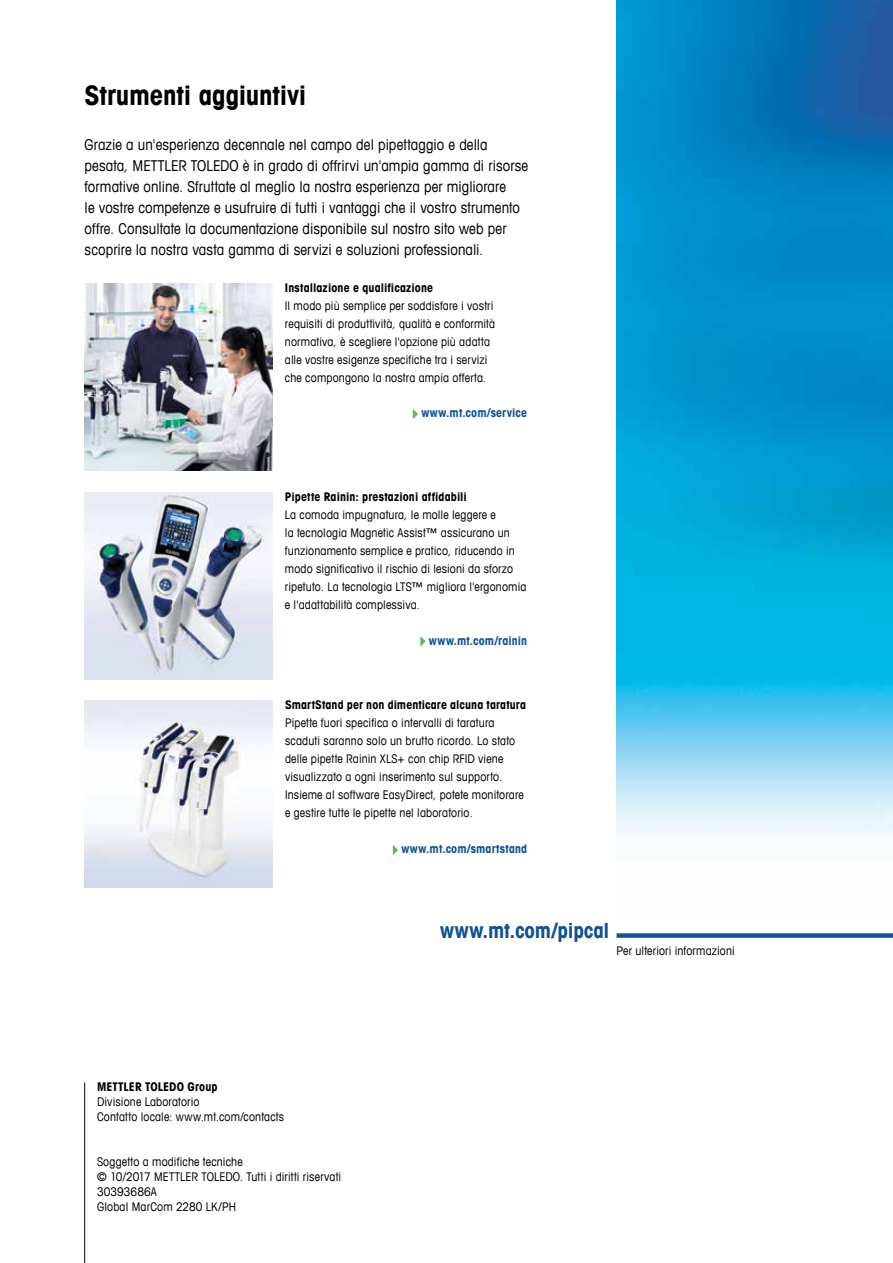
<style>
.page{position:relative;width:893px;height:1263px;background:#fff}
.page>*{position:absolute;margin:0;border:0;box-sizing:border-box;transform-origin:0 0}
.t1{font:700 condensed 27px "Avant Garde Com";letter-spacing:-.01em;color:#000}
.t2{font:700 condensed 21px "Avant Garde Com";letter-spacing:-.005em;color:#115196}
.t3{font:condensed 15px/21px "Avant Garde Com";letter-spacing:.005em;color:#000}
.t4{font:condensed 12px/18px "Avant Garde Com";letter-spacing:.015em;color:#000}
.t5{font:700 condensed 12px "Avant Garde Com";letter-spacing:.01em;color:#000}
.t6{font:700 condensed 12px "Avant Garde Com";letter-spacing:.015em;color:#115196}
</style>
<div class="page">
<img style="left:617px;top:0;width:276px;height:835px">
<div style="left:617px;top:933px;width:276px;height:5px;background:#115196"></div>
<hr style="left:84px;top:1082px;width:1px;height:181px;background:#000">
<svg style="left:413px;top:409px;width:5px;height:10px"></svg>
<svg style="left:393px;top:845px;width:5px;height:10px"></svg>
<img style="left:85px;top:492px;width:187px;height:187px">
<svg style="left:420px;top:636px;width:6px;height:11px"></svg>
<img style="left:85px;top:701px;width:187px;height:187px">
<img style="left:84px;top:284px;width:188px;height:187px">
<h1 class="t1" style="left:85px;top:78px;width:223px">Strumenti aggiuntivi</h1>
<p class="t3" style="left:85px;top:133px;width:445px">Grazie a un'esperienza decennale nel campo del pipettaggio e della pesata, METTLER TOLEDO è in grado di offrirvi un'ampia gamma di risorse formative online. Sfruttate al meglio la nostra esperienza per migliorare<br>le vostre competenze e usufruire di tutti i vantaggi che il vostro strumento offre. Consultate la documentazione disponibile sul nostro sito web per scoprire la nostra vasta gamma di servizi e soluzioni professionali.</p>
<p class="t5" style="left:285px;top:280px;width:150px">Installazione e qualificazione</p>
<p class="t4" style="left:285px;top:297px;width:212px">Il modo più semplice per soddisfare i vostri requisiti di produttività, qualità e conformità normativa, è scegliere l'opzione più adatta alle vostre esigenze specifiche tra i servizi che compongono la nostra ampia offerta.</p>
<p class="t6" style="left:421px;top:405px;width:107px">www.mt.com/service</p>
<p class="t5" style="left:285px;top:489px;width:183px">Pipette Rainin: prestazioni affidabili</p>
<p class="t4" style="left:285px;top:505px;width:243px">La comoda impugnatura, le molle leggere e<br>la tecnologia Magnetic Assist™ assicurano un funzionamento semplice e pratico, riducendo in modo significativo il rischio di lesioni da sforzo ripetuto. La tecnologia LTS™ migliora l'ergonomia e l'adattabilità complessiva.</p>
<p class="t6" style="left:429px;top:633px;width:100px">www.mt.com/rainin</p>
<p class="t5" style="left:285px;top:697px;width:243px">SmartStand per non dimenticare alcuna taratura</p>
<p class="t4" style="left:285px;top:714px;width:240px">Pipette fuori specifica o intervalli di taratura scaduti saranno solo un brutto ricordo. Lo stato delle pipette Rainin XLS+ con chip RFID viene visualizzato a ogni inserimento sul supporto.<br>Insieme al software EasyDirect, potete monitorare e gestire tutte le pipette nel laboratorio.</p>
<p class="t6" style="left:401px;top:841px;width:127px">www.mt.com/smartstand</p>
<h2 class="t2" style="left:440px;top:917px;width:171px">www.mt.com/pipcal</h2>
<p class="t4" style="left:617px;top:941px;width:120px">Per ulteriori informazioni</p>
<p class="t5" style="left:97px;top:1079px;width:122px">METTLER TOLEDO Group</p>
<p class="t4" style="left:97px;top:1094px;width:189px;line-height:15px">Divisione Laboratorio<br>Contatto locale: www.mt.com/contacts</p>
<p class="t4" style="left:97px;top:1154px;width:246px;line-height:15px">Soggetto a modifiche tecniche<br>© 10/2017 METTLER TOLEDO. Tutti i diritti riservati<br>30393686A<br>Global MarCom 2280 LK/PH</p>
</div>
